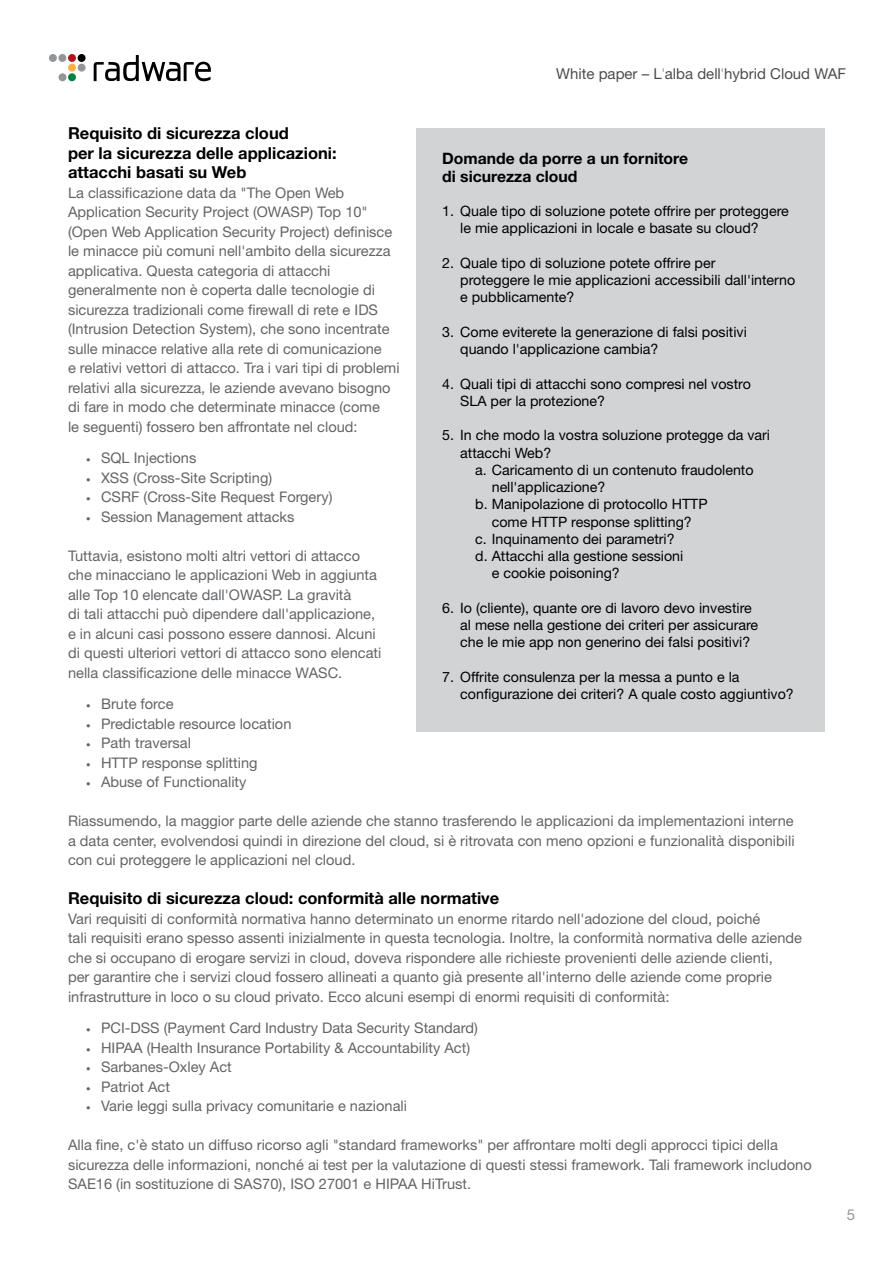
<style>
.page{position:relative;width:893px;height:1263px;background:#fff}
.page>*{position:absolute;margin:0;border:0;box-sizing:border-box;transform-origin:0 0}
.t1{font:700 16.5px/19.5px "Helvetica Neue LT Std";color:#000}
.t2{font:700 15.75px/17.2px "Helvetica Neue LT Std";color:#000}
.t3{font:15px "Helvetica Neue LT Std";color:#4d4d4f}
.t4{font:15px "Helvetica Neue LT Std";color:#939598}
.t5{font:14.7px/19.5px "Helvetica Neue LT Std";color:#636466}
.t6{font:14.25px/17.2px "Helvetica Neue LT Std";color:#000}
.s1{font-weight:100}
.s2{font-size:9px}
</style>
<div class="page">
<div style="left:78px;top:54px;width:8px;height:8px;background:#000;border-radius:50%"></div>
<div style="left:49px;top:54px;width:8px;height:8px;background:#939598;border-radius:50%"></div>
<div style="left:58px;top:54px;width:8px;height:8px;background:#939598;border-radius:50%"></div>
<div style="left:78px;top:64px;width:8px;height:8px;background:#939598;border-radius:50%"></div>
<div style="left:68px;top:54px;width:8px;height:8px;background:#b5121b;border-radius:50%"></div>
<div style="left:68px;top:64px;width:8px;height:8px;background:#fbb040;border-radius:50%"></div>
<div style="left:59px;top:73px;width:7px;height:8px;background:#939598;border-radius:50%"></div>
<div style="left:68px;top:73px;width:8px;height:8px;background:#00853f;border-radius:50%"></div>
<svg style="left:94px;top:55px;width:117px;height:26px"></svg>
<div style="left:417px;top:128px;width:408px;height:603px;background:#d1d3d4"></div>
<p class="t3" style="left:556px;top:64px;width:291px">White paper – L<span class="s1">'</span>alba dell<span class="s1">'</span>hybrid Cloud WAF</p>
<p class="t1" style="left:68px;top:123px;width:270px">Requisito di sicurezza cloud<br>per la sicurezza delle applicazioni: attacchi basati su Web</p>
<p class="t5" style="left:68px;top:183px;width:333px">La classificazione data da "The Open Web Application Security Project (OWASP) Top 10" (Open Web Application Security Project) definisce le minacce più comuni nell'ambito della sicurezza applicativa. Questa categoria di attacchi generalmente non è coperta dalle tecnologie di sicurezza tradizionali come firewall di rete e IDS (Intrusion Detection System), che sono incentrate sulle minacce relative alla rete di comunicazione<br>e relativi vettori di attacco. Tra i vari tipi di problemi relativi alla sicurezza, le aziende avevano bisogno di fare in modo che determinate minacce (come<br>le seguenti) fossero ben affrontate nel cloud:</p>
<p class="t5" style="left:86px;top:448px;width:112px"><span class="s2">•</span> SQL Injections</p>
<p class="t5" style="left:86px;top:468px;width:188px"><span class="s2">•</span> XSS (Cross-Site Scripting)</p>
<p class="t5" style="left:86px;top:487px;width:248px"><span class="s2">•</span> CSRF (Cross-Site Request Forgery)</p>
<p class="t5" style="left:86px;top:507px;width:210px"><span class="s2">•</span> Session Management attacks</p>
<p class="t5" style="left:68px;top:546px;width:315px">Tuttavia, esistono molti altri vettori di attacco che minacciano le applicazioni Web in aggiunta alle Top 10 elencate dall'OWASP. La gravità<br>di tali attacchi può dipendere dall'applicazione, e in alcuni casi possono essere dannosi. Alcuni di questi ulteriori vettori di attacco sono elencati nella classificazione delle minacce WASC.</p>
<p class="t5" style="left:86px;top:694px;width:89px"><span class="s2">•</span> Brute force</p>
<p class="t5" style="left:86px;top:714px;width:207px"><span class="s2">•</span> Predictable resource location</p>
<p class="t5" style="left:86px;top:733px;width:106px"><span class="s2">•</span> Path traversal</p>
<p class="t5" style="left:86px;top:753px;width:173px"><span class="s2">•</span> HTTP response splitting</p>
<p class="t5" style="left:86px;top:772px;width:162px"><span class="s2">•</span> Abuse of Functionality</p>
<p class="t5" style="left:68px;top:811px;width:728px;text-align:justify">Riassumendo, la maggior parte delle aziende che stanno trasferendo le applicazioni da implementazioni interne a data center, evolvendosi quindi in direzione del cloud, si è ritrovata con meno opzioni e funzionalità disponibili con cui proteggere le applicazioni nel cloud.</p>
<p class="t1" style="left:68px;top:888px;width:433px">Requisito di sicurezza cloud: conformità alle normative</p>
<p class="t5" style="left:68px;top:909px;width:736px">Vari requisiti di conformità normativa hanno determinato un enorme ritardo nell'adozione del cloud, poiché<br>tali requisiti erano spesso assenti inizialmente in questa tecnologia. Inoltre, la conformità normativa delle aziende che si occupano di erogare servizi in cloud, doveva rispondere alle richieste provenienti delle aziende clienti,<br>per garantire che i servizi cloud fossero allineati a quanto già presente all'interno delle aziende come proprie infrastrutture in loco o su cloud privato. Ecco alcuni esempi di enormi requisiti di conformità:</p>
<p class="t5" style="left:86px;top:1018px;width:393px"><span class="s2">•</span> PCI-DSS (Payment Card Industry Data Security Standard)</p>
<p class="t5" style="left:86px;top:1038px;width:386px"><span class="s2">•</span> HIPAA (Health Insurance Portability &amp; Accountability Act)</p>
<p class="t5" style="left:86px;top:1057px;width:147px"><span class="s2">•</span> Sarbanes-Oxley Act</p>
<p class="t5" style="left:86px;top:1077px;width:86px"><span class="s2">•</span> Patriot Act</p>
<p class="t5" style="left:86px;top:1096px;width:323px"><span class="s2">•</span> Varie leggi sulla privacy comunitarie e nazionali</p>
<p class="t5" style="left:68px;top:1135px;width:745px">Alla fine, c'è stato un diffuso ricorso agli "standard frameworks" per affrontare molti degli approcci tipici della sicurezza delle informazioni, nonché ai test per la valutazione di questi stessi framework. Tali framework includono<br>SAE16 (in sostituzione di SAS70), ISO 27001 e HIPAA HiTrust.</p>
<p class="t2" style="left:442px;top:150px;width:247px">Domande da porre a un fornitore di sicurezza cloud</p>
<p class="t6" style="left:460px;top:202px;width:330px;text-indent:-18px">1. Quale tipo di soluzione potete offrire per proteggere le mie applicazioni in locale e basate su cloud?</p>
<p class="t6" style="left:460px;top:254px;width:337px;text-indent:-18px">2. Quale tipo di soluzione potete offrire per<br>proteggere le mie applicazioni accessibili dall'interno e pubblicamente?</p>
<p class="t6" style="left:460px;top:323px;width:288px;text-indent:-18px">3. Come eviterete la generazione di falsi positivi quando l'applicazione cambia?</p>
<p class="t6" style="left:460px;top:375px;width:292px;text-indent:-18px">4. Quali tipi di attacchi sono compresi nel vostro<br>SLA per la protezione?</p>
<p class="t6" style="left:460px;top:426px;width:311px;text-indent:-18px">5. In che modo la vostra soluzione protegge da vari attacchi Web?</p>
<p class="t6" style="left:475px;top:461px;width:280px">a. Caricamento di un contenuto fraudolento</p>
<p class="t6" style="left:492px;top:478px;width:115px">nell'applicazione?</p>
<p class="t6" style="left:475px;top:495px;width:234px">b. Manipolazione di protocollo HTTP</p>
<p class="t6" style="left:492px;top:513px;width:202px">come HTTP response splitting?</p>
<p class="t6" style="left:475px;top:530px;width:201px">c. Inquinamento dei parametri?</p>
<p class="t6" style="left:475px;top:547px;width:210px">d. Attacchi alla gestione sessioni</p>
<p class="t6" style="left:492px;top:565px;width:130px">e cookie poisoning?</p>
<p class="t6" style="left:460px;top:599px;width:299px;text-indent:-18px">6. Io (cliente), quante ore di lavoro devo investire al mese nella gestione dei criteri per assicurare che le mie app non generino dei falsi positivi?</p>
<p class="t6" style="left:460px;top:668px;width:335px;text-indent:-18px">7. Offrite consulenza per la messa a punto e la configurazione dei criteri? A quale costo aggiuntivo?</p>
<p class="t4" style="left:847px;top:1206px;width:10px">5</p>
</div>
